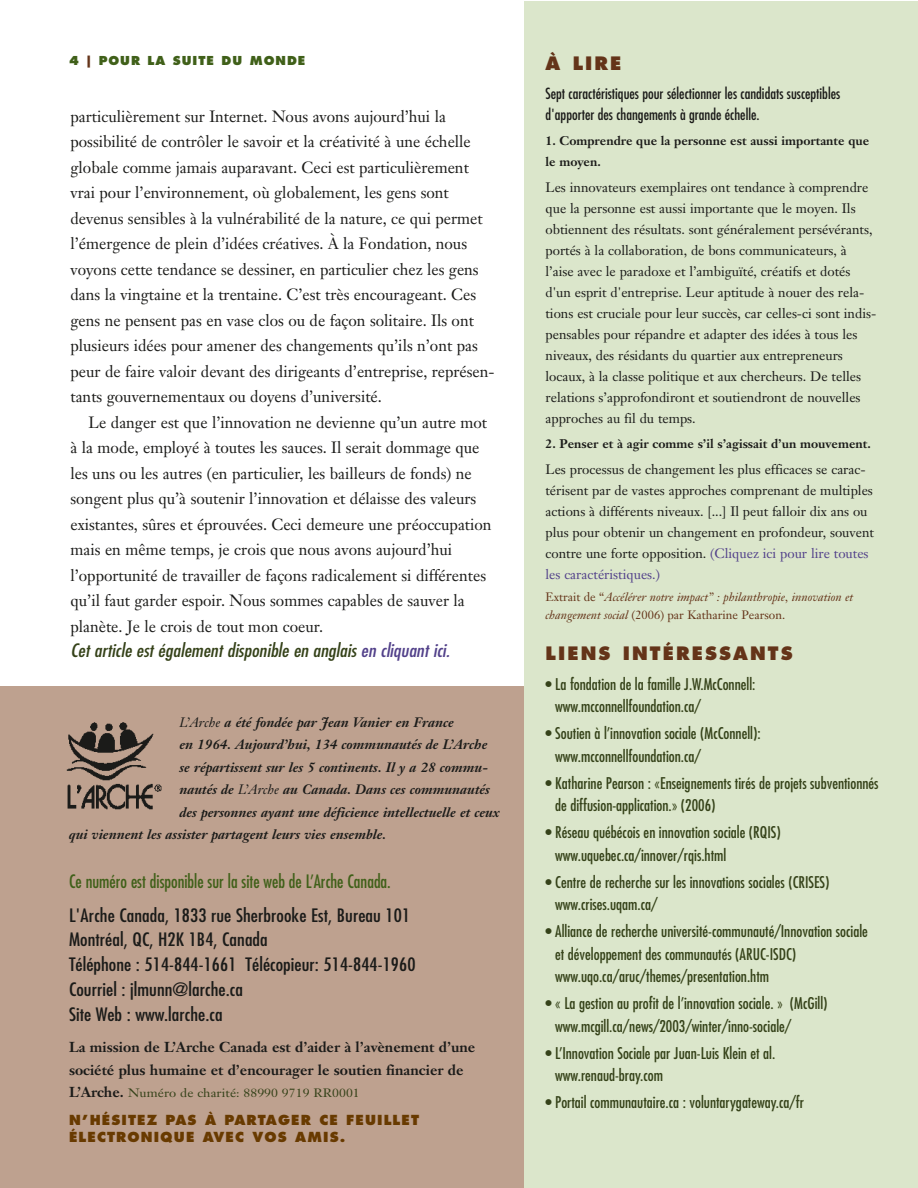
<style>
.page{position:relative;width:918px;height:1188px;background:#fff}
.page>*{position:absolute;margin:0;border:0;box-sizing:border-box;transform-origin:0 0}
.t1{font:condensed 18px/24.8px "Futura";letter-spacing:.005em;color:#1b1b19;scale:1.1 1}
.t2{font:italic condensed 18px "Futura";color:#354219;scale:1.1 1}
.t3{font:condensed 18px "Futura";color:#406019}
.t4{font:800 18px "Futura";letter-spacing:.115em;color:#643419}
.t5{font:16.2px/25.5px "Janson Text";color:#1b1b19}
.t6{font:condensed 15.75px/22.5px "Futura";color:#354219}
.t7{font:condensed 15px/21px "Futura";color:#1b1b19}
.t8{font:700 14.25px/22.5px "Janson Text";color:#1b1b19}
.t9{font:13.5px/21px "Janson Text";color:#1b1b19}
.t10{font:italic 700 13.5px "Janson Text";color:#1b1b19}
.t11{font:800 13.5px/16.5px "Futura";letter-spacing:.085em;color:#683a00}
.t12{font:700 12.3px/21px "Janson Text";color:#1b1b19}
.t13{font:italic 12px/18px "Janson Text";color:#643419}
.t14{font:12px "Janson Text";letter-spacing:.005em;color:#354219;scale:1.1 1}
.t15{font:800 12px "Futura";letter-spacing:.085em;color:#406019}
.s1{color:#643419}
.s2{color:#52418a}
.s3{font-style:normal}
.s4{font-weight:400}
.s5{font-weight:700;font-size:14.25px;color:#1b1b19}
</style>
<div class="page">
<div style="left:0;top:686px;width:544px;height:502px;background:#bea18f"></div>
<div style="left:524px;top:2px;width:394px;height:1186px;background:#dbe6cb"></div>
<img style="left:66px;top:722px;width:96px;height:88px">
<p class="t15" style="left:69px;top:55px;width:238px">4 <span class="s1">|</span> POUR LA SUITE DU MONDE</p>
<p class="t4" style="left:546px;top:55px;width:78px">À LIRE</p>
<p class="t7" style="left:546px;top:84px;width:296px">Sept caractéristiques pour sélectionner les candidats susceptibles d'apporter des changements à grande échelle.</p>
<p class="t12" style="left:546px;top:132px;width:325px">1. Comprendre que la personne est aussi importante que le moyen.</p>
<p class="t9" style="left:546px;top:178px;width:332px">Les innovateurs exemplaires ont tendance à comprendre que la personne est aussi importante que le moyen. Ils obtiennent des résultats. sont généralement persévérants, portés à la collaboration, de bons communicateurs, à l’aise avec le paradoxe et l’ambiguïté, créatifs et dotés d'un esprit d'entreprise. Leur aptitude à nouer des rela&shy;tions est cruciale pour leur succès, car celles-ci sont indis&shy;pensables pour répandre et adapter des idées à tous les niveaux, des résidants du quartier aux entrepreneurs locaux, à la classe politique et aux chercheurs. De telles relations s’approfondiront et soutiendront de nouvelles approches au fil du temps.</p>
<p class="t12" style="left:546px;top:435px;width:327px">2. Penser et à agir comme s’il s’agissait d’un mouvement.</p>
<p class="t9" style="left:546px;top:460px;width:330px">Les processus de changement les plus efficaces se carac&shy;térisent par de vastes approches comprenant de multiples actions à différents niveaux. [...] Il peut falloir dix ans ou plus pour obtenir un changement en profondeur, souvent contre une forte opposition. <span class="s2">(Cliquez ici pour lire toutes les caractéristiques.)</span></p>
<p class="t13" style="left:546px;top:589px;width:309px"><span class="s3">Extrait de “</span>Accélérer notre impact” : philanthropie, innovation et changement social <span class="s3">(2006) par Katharine Pearson.</span></p>
<p class="t4" style="left:546px;top:645px;width:249px">LIENS INTÉRESSANTS</p>
<p class="t6" style="left:555px;top:674px;width:202px;text-indent:-10px">• La fondation de la famille J.W.McConnell: www.mcconnellfoundation.ca/</p>
<p class="t6" style="left:555px;top:723px;width:207px;text-indent:-10px">• Soutien à l’innovation sociale (McConnell): www.mcconnellfoundation.ca/</p>
<p class="t6" style="left:555px;top:773px;width:325px;text-indent:-10px">• Katharine Pearson : «Enseignements tirés de projets subventionnés de diffusion-application.» (2006)</p>
<p class="t6" style="left:555px;top:822px;width:227px;text-indent:-10px">• Réseau québécois en innovation sociale (RQIS) www.uquebec.ca/innover/rqis.html</p>
<p class="t6" style="left:555px;top:872px;width:276px;text-indent:-10px">• Centre de recherche sur les innovations sociales (CRISES) www.crises.uqam.ca/</p>
<p class="t6" style="left:555px;top:921px;width:314px;text-indent:-10px">• Alliance de recherche université-communauté/Innovation sociale et développement des communautés (ARUC-ISDC) www.uqo.ca/aruc/themes/presentation.htm</p>
<p class="t6" style="left:555px;top:993px;width:274px;text-indent:-10px">• « La gestion au profit de l’innovation sociale. » (McGill) www.mcgill.ca/news/2003/winter/inno-sociale/</p>
<p class="t6" style="left:555px;top:1043px;width:222px;text-indent:-10px">• L’Innovation Sociale par Juan-Luis Klein et al. www.renaud-bray.com</p>
<p class="t6" style="left:546px;top:1092px;width:260px">• Portail communautaire.ca : voluntarygateway.ca/fr</p>
<p class="t5" style="left:70px;top:105px;width:426px">particulièrement sur Internet. Nous avons aujourd’hui la possibilité de contrôler le savoir et la créativité à une échelle globale comme jamais auparavant. Ceci est particulièrement vrai pour l’environnement, où globalement, les gens sont devenus sensibles à la vulnérabilité de la nature, ce qui permet l’émergence de plein d’idées créatives. À la Fondation, nous voyons cette tendance se dessiner, en particulier chez les gens dans la vingtaine et la trentaine. C’est très encourageant. Ces gens ne pensent pas en vase clos ou de façon solitaire. Ils ont plusieurs idées pour amener des changements qu’ils n’ont pas peur de faire valoir devant des dirigeants d’entreprise, représen&shy;tants gouvernementaux ou doyens d’université.</p>
<p class="t5" style="left:70px;top:411px;width:423px;text-indent:18px">Le danger est que l’innovation ne devienne qu’un autre mot à la mode, employé à toutes les sauces. Il serait dommage que les uns ou les autres (en particulier, les bailleurs de fonds) ne songent plus qu’à soutenir l’innovation et délaisse des valeurs existantes, sûres et éprouvées. Ceci demeure une préoccupation mais en même temps, je crois que nous avons aujourd’hui l’opportunité de travailler de façons radicalement si différentes qu’il faut garder espoir. Nous sommes capables de sauver la planète. Je le crois de tout mon coeur.</p>
<p class="t2" style="left:70px;top:642px;width:349px">Cet article est également disponible en anglais <span class="s2">en cliquant ici.</span></p>
<p class="t10" style="left:179px;top:717px;width:276px"><span class="s4">L’Arche</span> a été fondée par Jean Vanier en France</p>
<p class="t10" style="left:179px;top:739px;width:309px">en 1964. Aujourd’hui, 134 communautés de L’Arche</p>
<p class="t10" style="left:179px;top:762px;width:310px">se répartissent sur les 5 continents. Il y a 28 commu-</p>
<p class="t10" style="left:179px;top:784px;width:312px">nautés de <span class="s4">L’Arche</span> au Canada. Dans ces communautés</p>
<p class="t10" style="left:179px;top:807px;width:322px">des personnes ayant une déficience intellectuelle et ceux</p>
<p class="t10" style="left:69px;top:829px;width:319px">qui viennent les assister partagent leurs vies ensemble.</p>
<p class="t3" style="left:69px;top:873px;width:323px">Ce numéro est disponible sur la site web de L’Arche Canada.</p>
<p class="t1" style="left:69px;top:904px;width:316px">L'Arche Canada, 1833 rue Sherbrooke Est, Bureau 101<br>Montréal, QC, H2K 1B4, Canada<br>Téléphone : 514-844-1661 Télécopieur: 514-844-1960<br>Courriel : jlmunn@larche.ca<br>Site Web : www.larche.ca</p>
<p class="t8" style="left:69px;top:1037px;width:408px">La mission de L’Arche Canada est d’aider à l’avènement d’une société plus humaine et d’encourager le soutien financier de</p>
<p class="t14" style="left:69px;top:1088px;width:266px"><span class="s5">L’Arche.</span> Numéro de charité: 88990 9719 RR0001</p>
<p class="t11" style="left:69px;top:1113px;width:352px">N’HÉSITEZ PAS À PARTAGER CE FEUILLET<br>ÉLECTRONIQUE AVEC VOS AMIS.</p>
</div>
